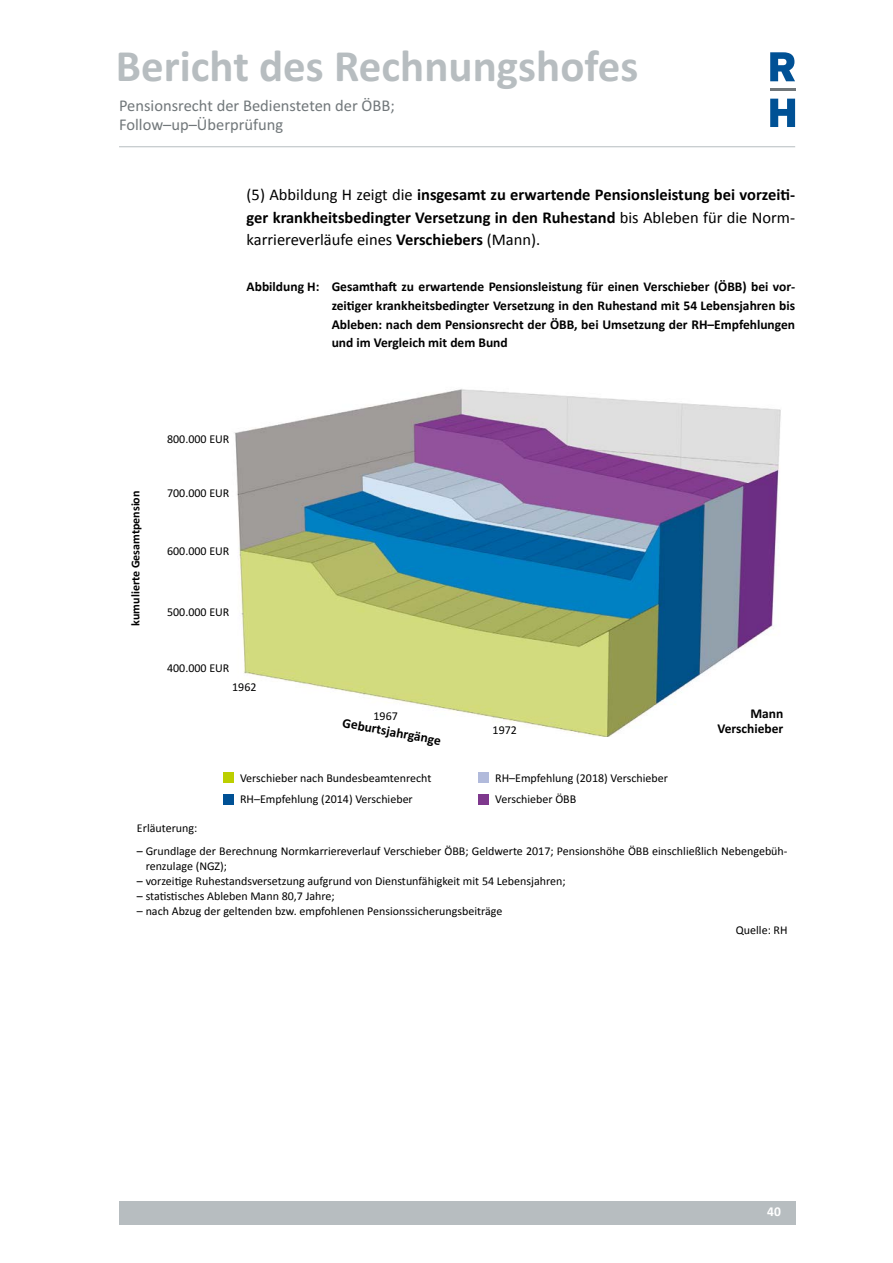
<style>
.page{position:relative;width:893px;height:1263px;background:#fff}
.page>*{position:absolute;margin:0;border:0;box-sizing:border-box;transform-origin:0 0}
.t1{font:700 45px "Calibri";color:#b7bdc0}
.Standard{font:16.5px/22.8px "Calibri";color:#000;text-align:justify}
.t2{font:16.5px/18.8px "Calibri 2";color:#71777a}
.Tabellenbeschriftung{font:13.5px/18.8px "Calibri Bold 2";color:#000;text-align:justify}
.t3{font:700 13.5px/15px "Calibri";color:#000;text-align:right}
.t4{font:700 13.5px "Calibri";color:#fff}
.t5{font:12px/15px "Calibri";color:#000}
.t6{font:12px "Calibri 2";color:#000}
.t7{font:700 12px "Calibri";color:#000}
.s1{font-family:"Calibri Bold 2"}
.s2{font-weight:700}
.s3{font-family:"Calibri";font-weight:700}
</style>
<div class="page">
<div style="left:119px;top:1201px;width:676px;height:23px;background:#b7bdc0"></div>
<hr style="left:119px;top:146px;width:676px;height:1px;background:#b7bdc0">
<svg style="left:770px;top:99px;width:25px;height:28px"></svg>
<svg style="left:770px;top:52px;width:25px;height:29px"></svg>
<hr style="left:770px;top:89px;width:25px;height:2px;background:#71777a">
<img style="left:234px;top:389px;width:547px;height:348px">
<div style="left:223px;top:773px;width:11px;height:10px;background:#bccf00"></div>
<div style="left:478px;top:773px;width:11px;height:10px;background:#b1badb"></div>
<div style="left:223px;top:794px;width:11px;height:10px;background:#005195"></div>
<div style="left:478px;top:794px;width:11px;height:10px;background:#7e388d"></div>
<h1 class="t1" style="left:116px;top:38px;width:524px">Bericht des Rechnungshofes</h1>
<h2 class="t2" style="left:119px;top:95px;width:277px">Pensionsrecht der Bediensteten der ÖBB;<br>Follow–up–Überprüfung</h2>
<p class="Standard" style="left:247px;top:182px;width:550px">(5) Abbildung H zeigt die <span class="s1">insgesamt zu erwartende Pensionsleistung bei vorzeiti&shy;</span><span class="s2">ger krankheitsbedingter Versetzung in den Ruhestand</span> bis Ableben für die Norm&shy;karriereverläufe eines <span class="s2">Verschiebers</span> (Mann).</p>
<p class="Tabellenbeschriftung" style="left:332px;top:277px;width:465px;text-indent:-85px">Abbildung H: Gesamthaft zu erwartende Pensionsleistung für einen Verschieber (ÖBB) bei vor&shy;zeitiger krankheitsbedingter Versetzung in den Ruhestand mit 54 Lebensjahren bis <span class="s3">Ableben: nach dem Pensionsrecht der ÖBB, bei Umsetzung der RH–Empfehlungen und im Vergleich mit dem Bund</span></p>
<p class="t7" style="left:128px;top:626px;width:137px;rotate:-90deg">kumulierte Gesamtpension</p>
<p class="t6" style="left:167px;top:432px;width:64px">800.000 EUR</p>
<p class="t6" style="left:167px;top:486px;width:64px">700.000 EUR</p>
<p class="t6" style="left:167px;top:543px;width:64px">600.000 EUR</p>
<p class="t6" style="left:167px;top:605px;width:64px">500.000 EUR</p>
<p class="t6" style="left:167px;top:660px;width:64px">400.000 EUR</p>
<p class="t6" style="left:232px;top:680px;width:26px">1962</p>
<p class="t6" style="left:374px;top:708px;width:26px">1967</p>
<p class="t3" style="left:344px;top:715px;width:101px;rotate:10deg">Geburtsjahrgänge</p>
<p class="t6" style="left:493px;top:723px;width:26px">1972</p>
<p class="t6" style="left:240px;top:770px;width:193px">Verschieber nach Bundesbeamtenrecht</p>
<p class="t6" style="left:495px;top:770px;width:174px">RH–Empfehlung (2018) Verschieber</p>
<p class="t6" style="left:240px;top:792px;width:174px">RH–Empfehlung (2014) Verschieber</p>
<p class="t6" style="left:495px;top:792px;width:83px">Verschieber ÖBB</p>
<p class="t3" style="left:717px;top:705px;width:67px">Mann<br>Verschieber</p>
<p class="t5" style="left:137px;top:819px;width:62px">Erläuterung:</p>
<p class="t5" style="left:146px;top:843px;width:643px;text-indent:-9px">– Grundlage der Berechnung Normkarriereverlauf Verschieber ÖBB; Geldwerte 2017; Pensionshöhe ÖBB einschließlich Nebengebüh&shy;renzulage (NGZ);</p>
<p class="t5" style="left:137px;top:873px;width:430px">– vorzeitige Ruhestandsversetzung aufgrund von Dienstunfähigkeit mit 54 Lebensjahren;</p>
<p class="t5" style="left:137px;top:888px;width:199px">– statistisches Ableben Mann 80,7 Jahre;</p>
<p class="t6" style="left:137px;top:904px;width:367px">– nach Abzug der geltenden bzw. empfohlenen Pensionssicherungsbeiträge</p>
<p class="t5" style="left:736px;top:922px;width:53px">Quelle: RH</p>
<p class="t4" style="left:767px;top:1203px;width:15px">40</p>
</div>
